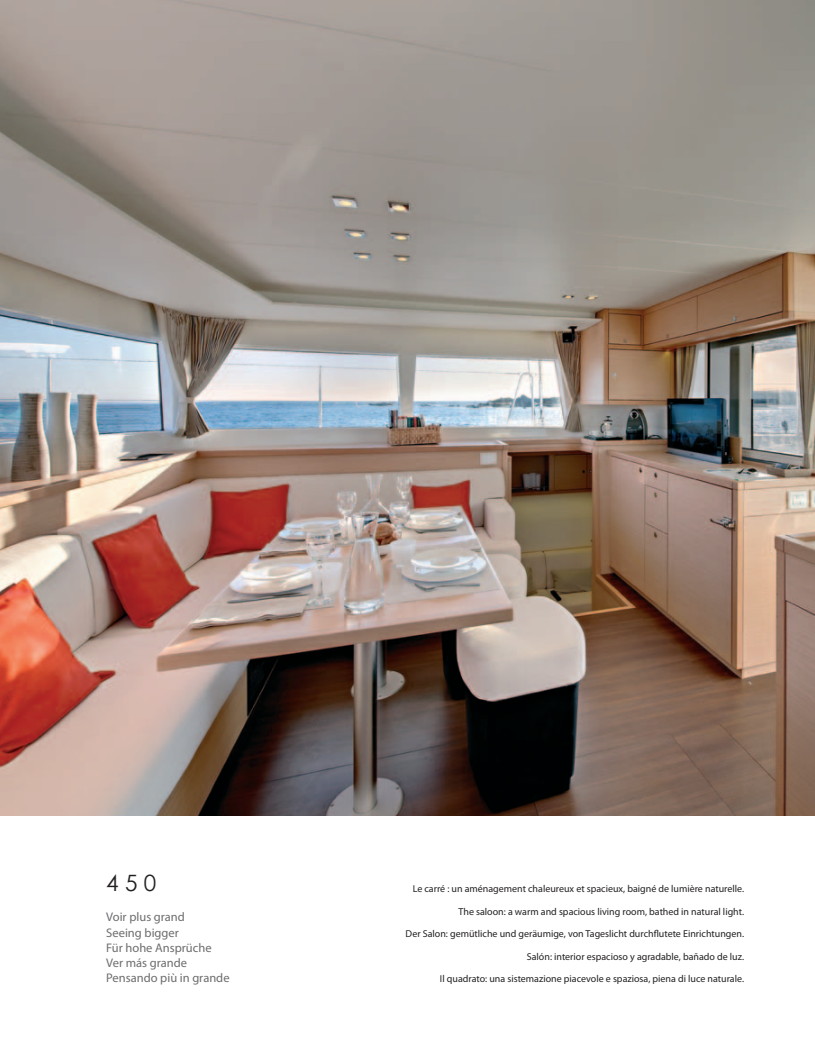
<style>
.page{position:relative;width:815px;height:1053px;background:#fff}
.page>*{position:absolute;margin:0;border:0;box-sizing:border-box;transform-origin:0 0}
.t1{font:22.5px "Century Gothic";color:#231f20}
.t2{font:12.5px/15.2px "Myriad Pro";color:#6c6d70}
.t3{font:10px "Myriad Pro";color:#231f20}
</style>
<div class="page">
<img style="left:0;top:0;width:815px;height:815px">
<h1 class="t1" style="left:106px;top:868px;width:51px">4 5 0</h1>
<p class="t2" style="left:106px;top:909px;width:125px">Voir plus grand<br>Seeing bigger<br>Für hohe Ansprüche<br>Ver más grande<br>Pensando più in grande</p>
<p class="t3" style="left:413px;top:882px;width:333px">Le carré : un aménagement chaleureux et spacieux, baigné de lumière naturelle.</p>
<p class="t3" style="left:459px;top:905px;width:287px">The saloon: a warm and spacious living room, bathed in natural light.</p>
<p class="t3" style="left:406px;top:927px;width:340px">Der Salon: gemütliche und geräumige, von Tageslicht durchflutete Einrichtungen.</p>
<p class="t3" style="left:527px;top:950px;width:219px">Salón: interior espacioso y agradable, bañado de luz.</p>
<p class="t3" style="left:440px;top:972px;width:306px">Il quadrato: una sistemazione piacevole e spaziosa, piena di luce naturale.</p>
</div>
